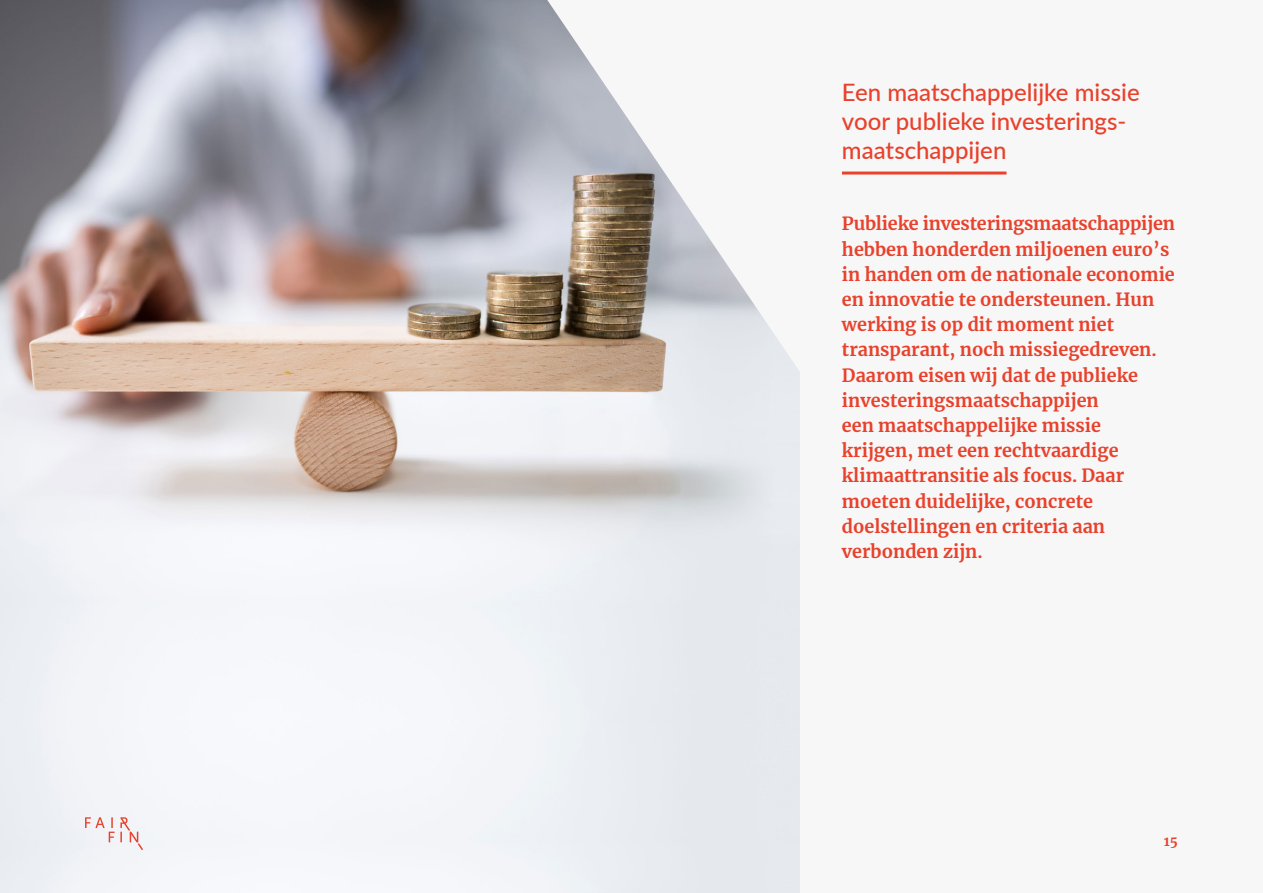
<style>
.page{position:relative;width:1263px;height:893px;background:#f7f7f7}
.page>*{position:absolute;margin:0;border:0;box-sizing:border-box;transform-origin:0 0}
.t1{font:500 24px/28.8px "Lato";color:#e8412c}
.t2{font:700 18px/25.2px "Merriweather";color:#e8412c}
.t3{font:700 13.2px "Merriweather";color:#e8412c}
</style>
<div class="page">
<img style="left:0;top:0;width:799px;height:893px">
<svg style="left:547px;top:0;width:453px;height:667px"></svg>
<hr style="left:842px;top:172px;width:164px;height:3px;background:#e8412c">
<svg style="left:85px;top:817px;width:58px;height:33px"></svg>
<h1 class="t1" style="left:842px;top:77px;width:299px">Een maatschappelijke missie voor publieke investerings&shy;maatschappijen</h1>
<p class="t2" style="left:842px;top:211px;width:335px">Publieke investeringsmaatschappijen hebben honderden miljoenen euro’s in handen om de nationale economie en innovatie te ondersteunen. Hun werking is op dit moment niet transparant, noch missiegedreven.<br>Daarom eisen wij dat de publieke investeringsmaatschappijen<br>een maatschappelijke missie krijgen, met een rechtvaardige klimaattransitie als focus. Daar moeten duidelijke, concrete doelstellingen en criteria aan verbonden zijn.</p>
<p class="t3" style="left:1164px;top:832px;width:16px">15</p>
</div>
